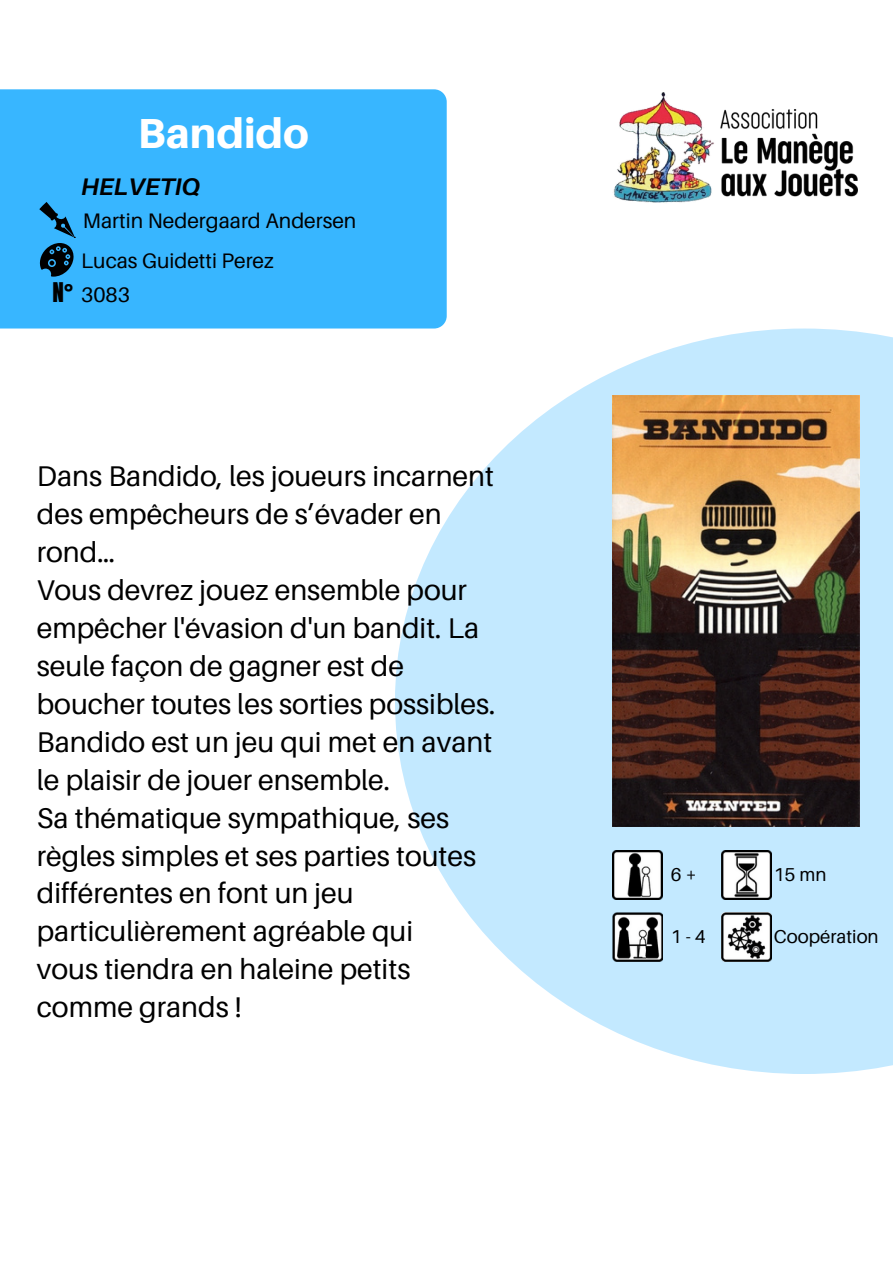
<style>
.page{position:relative;width:893px;height:1264px;background:#fff}
.page>*{position:absolute;margin:0;border:0;box-sizing:border-box;transform-origin:0 0}
.t1{font:800 42px "Aileron";color:#fff}
.t2{font:28.5px/38px "Aileron";color:#000}
.t3{font:italic 700 24px "Aileron";color:#000}
.t4{font:21px "Aileron";color:#000}
.t5{font:18.6px "Aileron";color:#000}
.s1{font-family:"Anton";font-size:23.1px}
</style>
<div class="page">
<svg style="left:395px;top:328px;width:497px;height:745px;fill:#c3e9ff"></svg>
<div style="left:0;top:89px;width:446px;height:239px;background:#38b6ff"></div>
<svg style="left:38px;top:202px;width:37px;height:75px;background:#22709d"></svg>
<img style="left:722px;top:850px;width:49px;height:49px">
<img style="left:613px;top:912px;width:49px;height:49px">
<img style="left:722px;top:912px;width:49px;height:49px">
<img style="left:613px;top:850px;width:49px;height:49px">
<img style="left:613px;top:92px;width:244px;height:111px">
<img style="left:613px;top:395px;width:246px;height:431px">
<p class="t1" style="left:138px;top:107px;width:173px">Bandido</p>
<p class="t3" style="left:81px;top:172px;width:121px">HELVETIQ</p>
<p class="t4" style="left:83px;top:207px;width:275px">Martin Nedergaard Andersen</p>
<p class="t4" style="left:81px;top:247px;width:194px">Lucas Guidetti Perez</p>
<p class="t4" style="left:53px;top:281px;width:79px"><span class="s1">N°</span> 3083</p>
<p class="t2" style="left:37px;top:456px;width:458px">Dans Bandido, les joueurs incarnent des empêcheurs de s’évader en rond…</p>
<p class="t2" style="left:37px;top:570px;width:460px">Vous devrez jouez ensemble pour empêcher l'évasion d'un bandit. La seule façon de gagner est de boucher toutes les sorties possibles.</p>
<p class="t2" style="left:37px;top:722px;width:457px">Bandido est un jeu qui met en avant le plaisir de jouer ensemble.</p>
<p class="t2" style="left:37px;top:798px;width:441px">Sa thématique sympathique, ses règles simples et ses parties toutes différentes en font un jeu particulièrement agréable qui</p>
<p class="t2" style="left:37px;top:949px;width:375px">vous tiendra en haleine petits comme grands !</p>
<p class="t5" style="left:670px;top:863px;width:27px">6+</p>
<p class="t5" style="left:670px;top:925px;width:36px">1-4</p>
<p class="t5" style="left:773px;top:863px;width:54px">15 mn</p>
<p class="t5" style="left:773px;top:925px;width:106px">Coopération</p>
</div>
